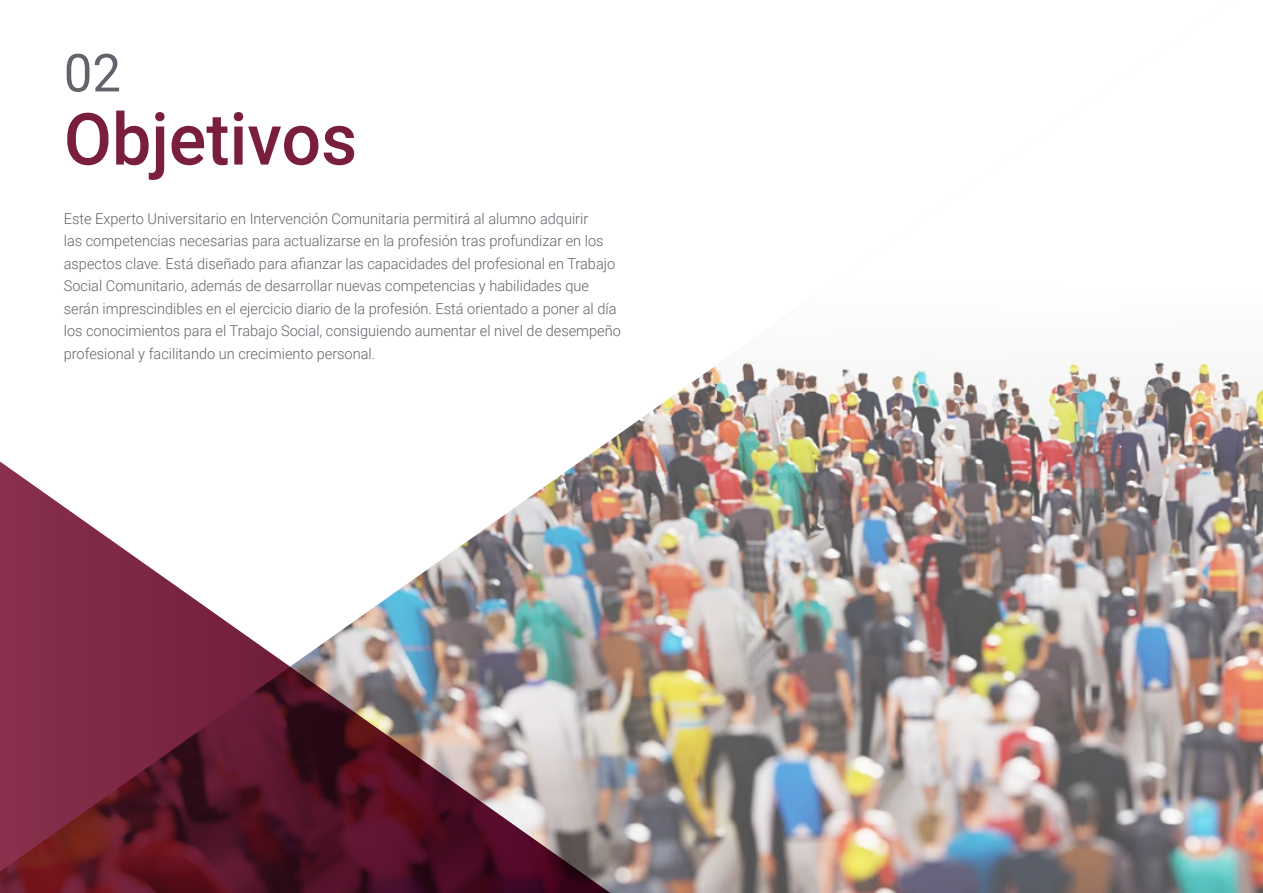
<style>
.page{position:relative;width:1263px;height:893px;background:#fff}
.page>*{position:absolute;margin:0;border:0;box-sizing:border-box;transform-origin:0 0}
.t1{font:500 72px "Roboto";color:#791e3c}
.t2{font:52.5px "Roboto";color:#61646a}
.t3{font:300 15px/22.5px "Roboto";color:#61646a}
</style>
<div class="page">
<img style="left:602px;top:340px;width:661px;height:553px">
<img style="left:0;top:446px;width:640px;height:447px">
<h2 class="t2" style="left:64px;top:36px;width:59px">02</h2>
<h1 class="t1" style="left:64px;top:89px;width:295px">Objetivos</h1>
<p class="t3" style="left:64px;top:207px;width:558px">Este Experto Universitario en Intervención Comunitaria permitirá al alumno adquirir<br>las competencias necesarias para actualizarse en la profesión tras profundizar en los aspectos clave. Está diseñado para afianzar las capacidades del profesional en Trabajo Social Comunitario, además de desarrollar nuevas competencias y habilidades que serán imprescindibles en el ejercicio diario de la profesión. Está orientado a poner al día los conocimientos para el Trabajo Social, consiguiendo aumentar el nivel de desempeño profesional y facilitando un crecimiento personal.</p>
</div>
